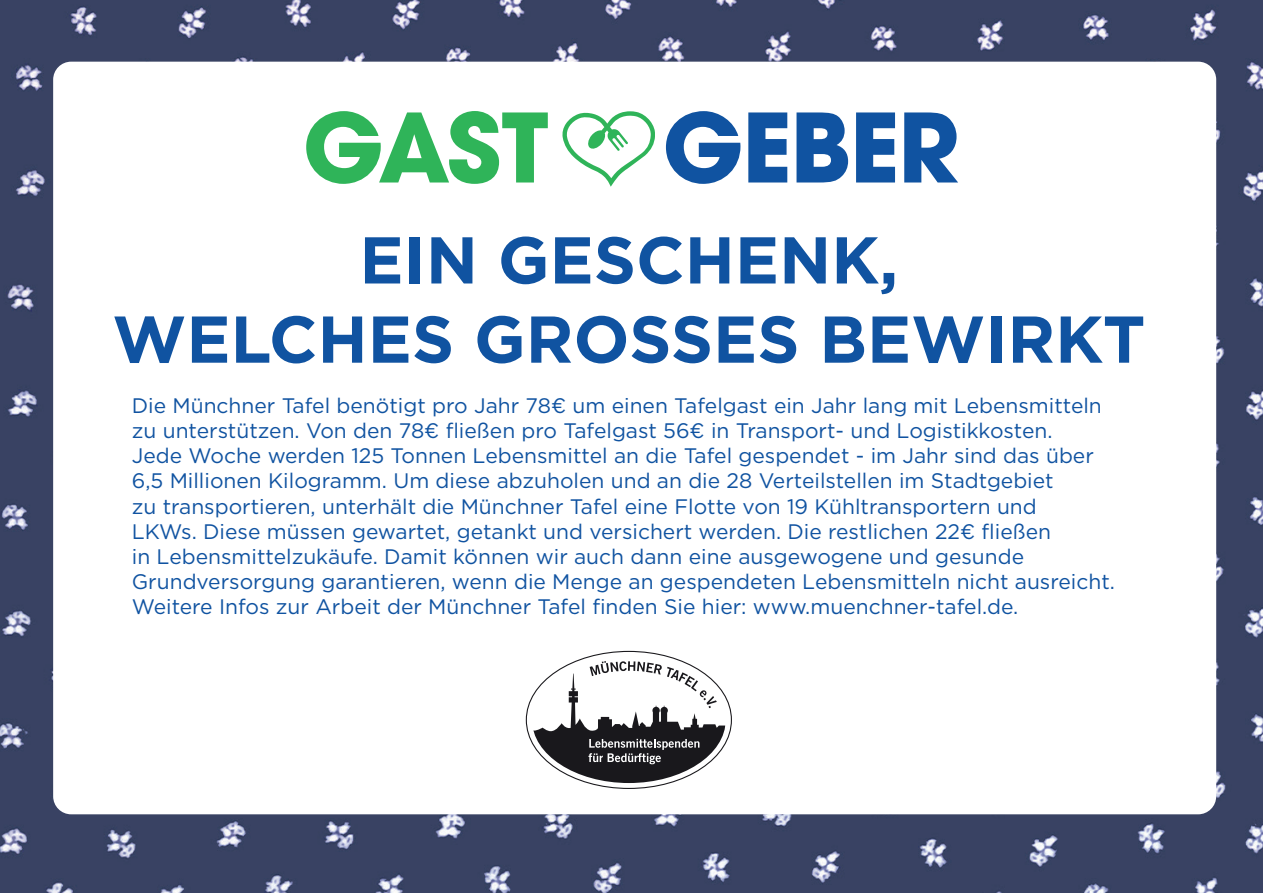
<style>
.page{position:relative;width:1263px;height:893px;background:#fff}
.page>*{position:absolute;margin:0;border:0;box-sizing:border-box;transform-origin:0 0}
.t1{font:700 105px "Avant Garde Gothic Itc T";letter-spacing:-.01em;color:#1053a1}
.t2{font:700 66px "Gotham";color:#1053a1}
.t3{font:21px/25.2px "Gotham";color:#1053a1}
.s1{color:#2fb459}
</style>
<div class="page">
<img style="left:0;top:0;width:1263px;height:893px">
<div style="left:53px;top:62px;width:1163px;height:752px;background:#fff;border-radius:18px"></div>
<svg style="left:562px;top:111px;width:93px;height:76px"></svg>
<svg style="left:532px;top:661px;width:194px;height:122px"></svg>
<p class="t1" style="left:303px;top:84px;width:658px"><span class="s1">GAST</span> GEBER</p>
<p class="t2" style="left:359px;top:216px;width:540px">EIN GESCHENK,</p>
<p class="t2" style="left:112px;top:296px;width:1035px">WELCHES GROSSES BEWIRKT</p>
<p class="t3" style="left:132px;top:392px;width:985px">Die Münchner Tafel benötigt pro Jahr 78€ um einen Tafelgast ein Jahr lang mit Lebensmitteln zu unterstützen. Von den 78€ fließen pro Tafelgast 56€ in Transport- und Logistikkosten.<br>Jede Woche werden 125 Tonnen Lebensmittel an die Tafel gespendet - im Jahr sind das über 6,5 Millionen Kilogramm. Um diese abzuholen und an die 28 Verteilstellen im Stadtgebiet<br>zu transportieren, unterhält die Münchner Tafel eine Flotte von 19 Kühltransportern und<br>LKWs. Diese müssen gewartet, getankt und versichert werden. Die restlichen 22€ fließen<br>in Lebensmittelzukäufe. Damit können wir auch dann eine ausgewogene und gesunde Grundversorgung garantieren, wenn die Menge an gespendeten Lebensmitteln nicht ausreicht.</p>
<p class="t3" style="left:132px;top:594px;width:888px">Weitere Infos zur Arbeit der Münchner Tafel finden Sie hier: www.muenchner-tafel.de.</p>
</div>
